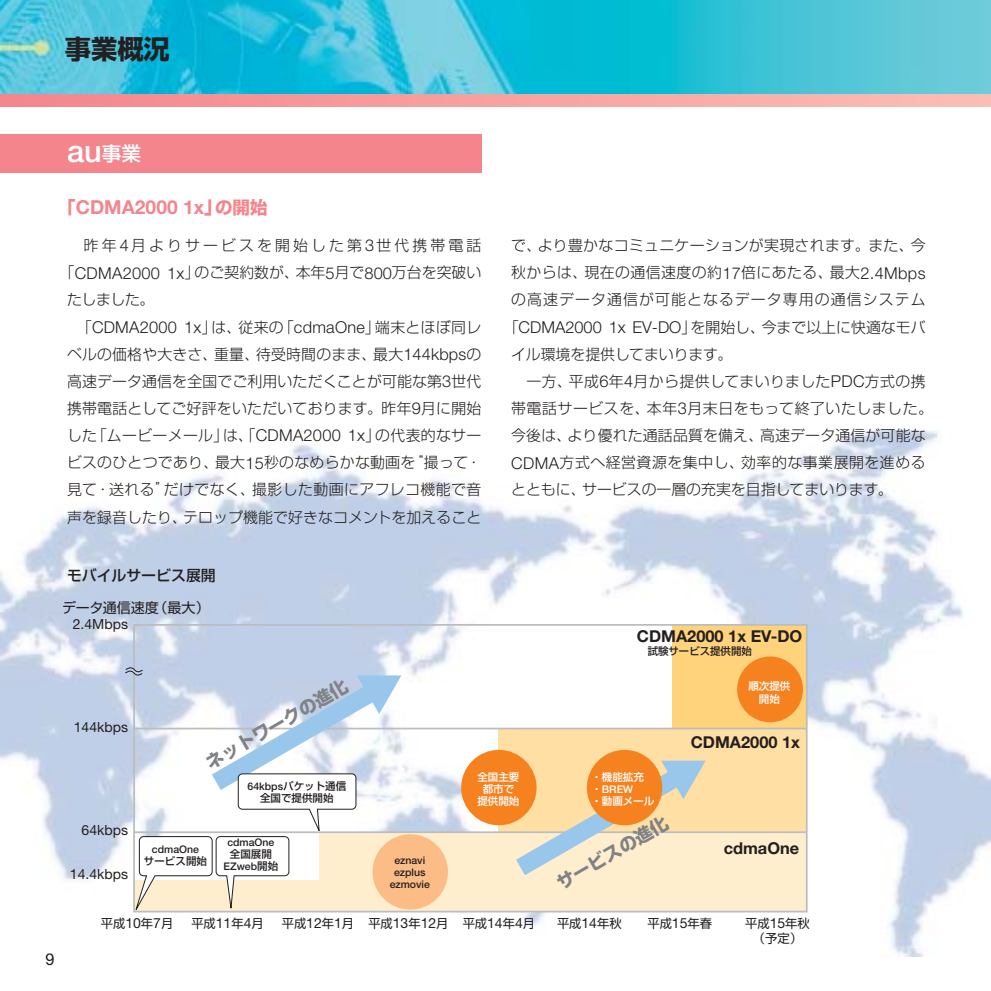
<style>
.page{position:relative;width:991px;height:991px;background:#fff}
.page>*{position:absolute;margin:0;border:0;box-sizing:border-box;transform-origin:0 0}
.t1{font:500 30.8px "Helvetica Neue";color:#fff}
.t2{font:700 26.25px "Shin Go";color:#231f20}
.t3{font:700 19.25px "Helvetica Neue";color:#f4858d}
.t4{font:700 17.85px "Shin Go";color:#808285}
.t5{font:300 16.45px "Helvetica Neue";letter-spacing:.015em;color:#231f20}
.t6{font:700 16.45px "Helvetica Neue";color:#231f20}
.t7{font:16.45px "Helvetica Neue";color:#231f20}
.t8{font:300 14.88px/27.1px "Shin Go";letter-spacing:.025em;color:#231f20;text-align:justify}
.t9{font:300 14.88px "Shin Go";color:#231f20}
.t10{font:300 14.88px "Shin Go";letter-spacing:.005em;color:#231f20}
.t11{font:300 14.88px "Shin Go";letter-spacing:.075em;color:#231f20}
.t12{font:300 14.88px "Shin Go";letter-spacing:.21em;color:#231f20}
.t13{font:500 14.88px "Shin Go";color:#231f20}
.t14{font:14px "Helvetica Neue";color:#231f20}
.t15{font:14px "Shin Go";color:#231f20}
.t16{font:12.25px/14.9px "Shin Go";color:#231f20;text-align:center}
.t17{font:500 10.5px/11.9px "Helvetica Neue";color:#231f20;text-align:center}
.t18{font:500 10.5px/11.9px "Shin Go";color:#fff;text-align:center}
.t19{font:500 10.5px "Shin Go";color:#231f20}
.t20{font:500 10.5px "Helvetica Neue";color:#fff}
.t21{font:500 10.33px "Shin Go";color:#231f20}
.s1{font-family:"Shin Go";font-size:19.6px}
.s2{font-family:"Shin Go";font-size:17.5px}
.s3{font-family:"Helvetica Neue";font-size:16.45px}
.s4{font-family:"Shin Go";font-size:14.88px}
.s5{font-family:"Shin Go"}
.s6{font-family:"Helvetica Neue";font-size:14px}
</style>
<div class="page">
<img style="left:0;top:430px;width:990px;height:526px">
<img style="left:0;top:0;width:990px;height:94px">
<svg style="left:0;top:94px;width:990px;height:13px;background:#f6a1a1"></svg>
<svg style="left:132px;top:623px;width:676px;height:290px"></svg>
<svg style="left:496px;top:752px;width:209px;height:139px;background:#f1e2c1"></svg>
<svg style="left:125px;top:665px;width:276px;height:248px"></svg>
<div style="left:737px;top:656px;width:66px;height:66px;background:#f5821f;border-radius:50%"></div>
<div style="left:587px;top:750px;width:75px;height:75px;background:#f5821f;border-radius:50%"></div>
<div style="left:461px;top:750px;width:75px;height:75px;background:#f5821f;border-radius:50%"></div>
<div style="left:372px;top:834px;width:76px;height:75px;background:#fcbc86;border-radius:50%"></div>
<div style="left:0;top:134px;width:481px;height:39px;background:#f4858d"></div>
<h2 class="t2" style="left:65px;top:39px;width:106px">事業概況</h2>
<h1 class="t1" style="left:67px;top:140px;width:76px">au<span class="s1">事業</span></h1>
<p class="t3" style="left:58px;top:200px;width:211px"><span class="s2">「</span>CDMA2000 1x<span class="s2">」の開始</span></p>
<p class="t12" style="left:84px;top:240px;width:399px">昨年<span class="s3">4</span>月よりサービスを開始した第<span class="s3">3</span>世代携帯電話</p>
<p class="t10" style="left:60px;top:267px;width:423px">「<span class="s3">CDMA2000 1x</span>」のご契約数が、本年<span class="s3">5</span>月で<span class="s3">800</span>万台を突破い</p>
<p class="t8" style="left:67px;top:288px;width:89px">たしました。</p>
<p class="t5" style="left:77px;top:321px;width:406px"><span class="s4">「</span>CDMA2000 1x<span class="s4">」は、従来の「</span>cdmaOne<span class="s4">」端末とほぼ同レ</span></p>
<p class="t8" style="left:67px;top:342px;width:416px">ベルの価格や大きさ、重量、待受時間のまま、最大<span class="s3">144kbps</span>の高速データ通信を全国でご利用いただくことが可能な第<span class="s3">3</span>世代携帯電話としてご好評をいただいております。昨年<span class="s3">9</span>月に開始した「ムービーメール」は、「<span class="s3">CDMA2000 1x</span>」の代表的なサービスのひとつであり、最大<span class="s3">15</span>秒のなめらかな動画を“撮って・見て・送れる”だけでなく、撮影した動画にアフレコ機能で音声を録音したり、テロップ機能で好きなコメントを加えること</p>
<p class="t8" style="left:511px;top:234px;width:416px">で、より豊かなコミュニケーションが実現されます。また、今</p>
<p class="t8" style="left:511px;top:261px;width:416px">秋からは、現在の通信速度の約<span class="s3">17</span>倍にあたる、最大<span class="s3">2.4Mbps</span></p>
<p class="t11" style="left:511px;top:294px;width:416px">の高速データ通信が可能となるデータ専用の通信システム</p>
<p class="t9" style="left:504px;top:321px;width:423px">「<span class="s3">CDMA2000 1x EV-DO</span>」を開始し、今まで以上に快適なモバ</p>
<p class="t9" style="left:511px;top:348px;width:222px">イル環境を提供してまいります。</p>
<p class="t8" style="left:526px;top:369px;width:400px">一方、平成<span class="s3">6</span>年<span class="s3">4</span>月から提供してまいりました<span class="s3">PDC</span>方式の携</p>
<p class="t8" style="left:511px;top:397px;width:423px">帯電話サービスを、本年<span class="s3">3</span>月末日をもって終了いたしました。</p>
<p class="t8" style="left:511px;top:424px;width:416px">今後は、より優れた通話品質を備え、高速データ通信が可能な</p>
<p class="t8" style="left:511px;top:451px;width:416px"><span class="s3">CDMA</span>方式へ経営資源を集中し、効率的な事業展開を進める</p>
<p class="t9" style="left:511px;top:484px;width:383px">とともに、サービスの一層の充実を目指してまいります。</p>
<p class="t7" style="left:45px;top:953px;width:11px">9</p>
<p class="t13" style="left:67px;top:569px;width:150px">モバイルサービス展開</p>
<p class="t15" style="left:62px;top:602px;width:149px">データ通信速度（最大）</p>
<p class="t14" style="left:73px;top:618px;width:57px">2.4Mbps</p>
<p class="t14" style="left:74px;top:722px;width:56px">144kbps</p>
<p class="t4" style="left:204px;top:758px;width:162px;rotate:-30deg">ネットワークの進化</p>
<p class="t17" style="left:247px;top:781px;width:100px">64kbps<span class="s5">パケット通信</span></p>
<p class="t19" style="left:260px;top:793px;width:75px">全国で提供開始</p>
<p class="t18" style="left:477px;top:772px;width:44px">全国主要都市で提供開始</p>
<p class="t6" style="left:637px;top:630px;width:167px">CDMA2000 1x EV-DO</p>
<p class="t21" style="left:647px;top:647px;width:106px">試験サービス提供開始</p>
<p class="t18" style="left:748px;top:681px;width:44px">順次提供開始</p>
<p class="t18" style="left:591px;top:772px;width:54px">・機能拡充</p>
<p class="t20" style="left:591px;top:785px;width:43px"><span class="s5">・</span>BREW</p>
<p class="t18" style="left:591px;top:796px;width:65px">・動画メール</p>
<p class="t6" style="left:690px;top:736px;width:111px">CDMA2000 1x</p>
<p class="t4" style="left:555px;top:878px;width:126px;rotate:-30deg">サービスの進化</p>
<p class="t14" style="left:82px;top:824px;width:48px">64kbps</p>
<p class="t14" style="left:70px;top:868px;width:60px">14.4kbps</p>
<p class="t16" style="left:101px;top:917px;width:74px">平成<span class="s6">10</span>年<span class="s6">7</span>月</p>
<p class="t16" style="left:191px;top:917px;width:74px">平成<span class="s6">11</span>年<span class="s6">4</span>月</p>
<p class="t16" style="left:282px;top:917px;width:255px">平成<span class="s6">12</span>年<span class="s6">1</span>月 平成<span class="s6">13</span>年<span class="s6">12</span>月 平成<span class="s6">14</span>年<span class="s6">4</span>月</p>
<p class="t16" style="left:557px;top:917px;width:66px">平成<span class="s6">14</span>年秋</p>
<p class="t16" style="left:647px;top:917px;width:66px">平成<span class="s6">15</span>年春</p>
<p class="t16" style="left:745px;top:917px;width:66px">平成<span class="s6">15</span>年秋（予定）</p>
<p class="t17" style="left:227px;top:837px;width:49px">cdmaOne</p>
<p class="t19" style="left:230px;top:850px;width:44px">全国展開</p>
<p class="t17" style="left:223px;top:861px;width:56px">EZweb<span class="s5">開始</span></p>
<p class="t6" style="left:723px;top:841px;width:77px">cdmaOne</p>
<p class="t17" style="left:152px;top:844px;width:49px">cdmaOne</p>
<p class="t19" style="left:144px;top:857px;width:65px">サービス開始</p>
<p class="t17" style="left:389px;top:855px;width:42px">eznavi ezplus ezmovie</p>
</div>
